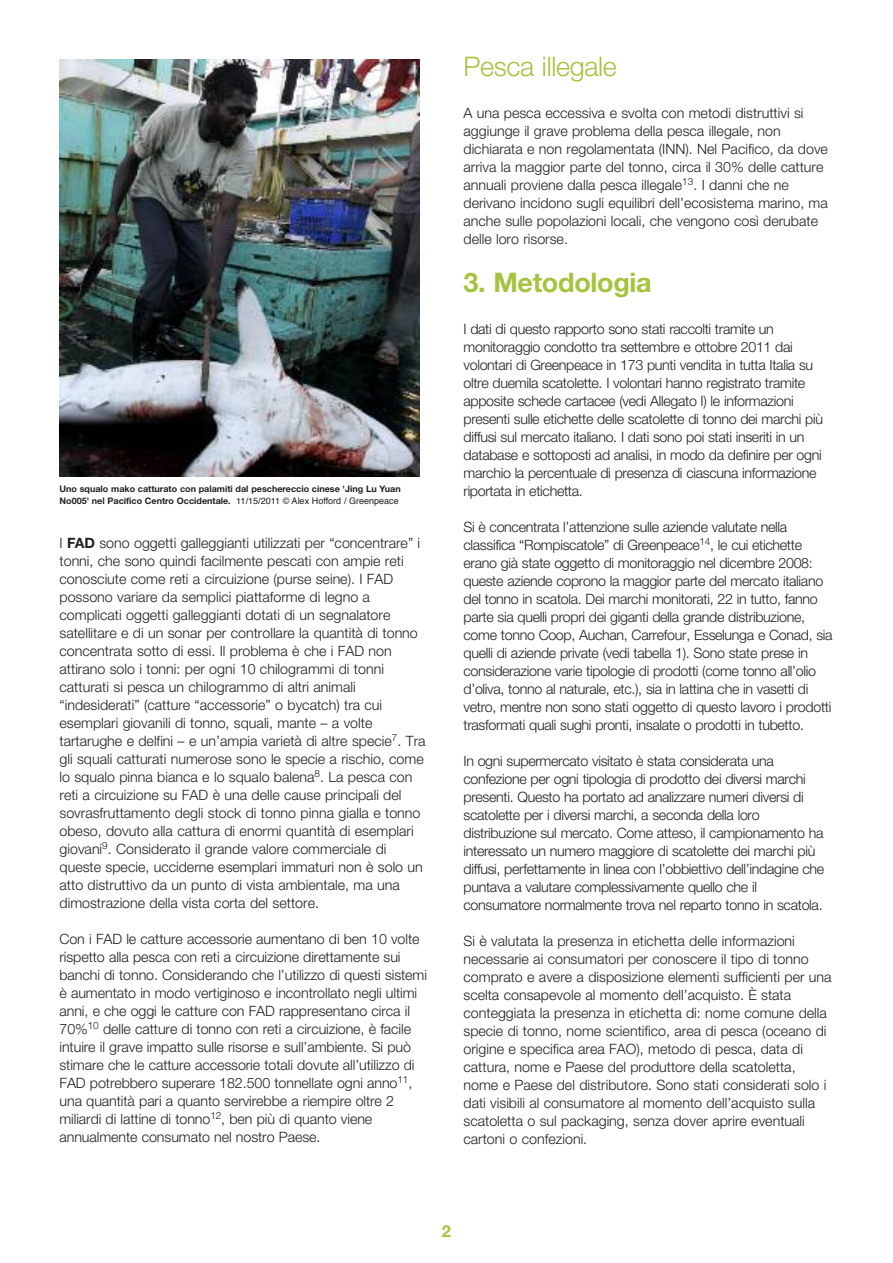
<style>
.page{position:relative;width:893px;height:1263px;background:#fff}
.page>*{position:absolute;margin:0;border:0;box-sizing:border-box;transform-origin:0 0}
.t1{font:300 27px "Helvetica Neue LT Std";letter-spacing:-.01em;color:#a4c43d}
.t2{font:700 27px "Helvetica Neue LT Std";letter-spacing:-.01em;color:#a4c43d}
.t3{font:700 16.5px "Helvetica Neue LT Std";color:#a4c43d}
.t4{font:300 14.25px/18px "Helvetica Neue LT Std";letter-spacing:-.005em;color:#211f1f}
.t5{font:700 9px/11.1px "Helvetica Neue";color:#211f1f}
.s1{font-family:"Helvetica";font-weight:400}
.s2{font-weight:700}
</style>
<div class="page">
<img style="left:60px;top:60px;width:359px;height:416px">
<p class="t5" style="left:60px;top:484px;width:343px">Uno squalo mako catturato con palamiti dal peschereccio cinese 'Jing Lu Yuan<br>No005' nel Pacifico Centro Occidentale. <span class="s1">11/15/2011 © Alex Hofford / Greenpeace</span></p>
<p class="t4" style="left:60px;top:535px;width:368px">I <span class="s2">FAD</span> sono oggetti galleggianti utilizzati per “concentrare” i tonni, che sono quindi facilmente pescati con ampie reti conosciute come reti a circuizione (purse seine). I FAD possono variare da semplici piattaforme di legno a complicati oggetti galleggianti dotati di un segnalatore satellitare e di un sonar per controllare la quantità di tonno concentrata sotto di essi. Il problema è che i FAD non attirano solo i tonni: per ogni 10 chilogrammi di tonni catturati si pesca un chilogrammo di altri animali “indesiderati” (catture “accessorie” o bycatch) tra cui esemplari giovanili di tonno, squali, mante – a volte tartarughe e delfini – e un’ampia varietà di altre specie<sup>7</sup>. Tra gli squali catturati numerose sono le specie a rischio, come lo squalo pinna bianca e lo squalo balena<sup>8</sup>. La pesca con reti a circuizione su FAD è una delle cause principali del sovrasfruttamento degli stock di tonno pinna gialla e tonno obeso, dovuto alla cattura di enormi quantità di esemplari giovani<sup>9</sup>. Considerato il grande valore commerciale di queste specie, ucciderne esemplari immaturi non è solo un atto distruttivo da un punto di vista ambientale, ma una dimostrazione della vista corta del settore.</p>
<p class="t4" style="left:60px;top:931px;width:369px">Con i FAD le catture accessorie aumentano di ben 10 volte rispetto alla pesca con reti a circuizione direttamente sui banchi di tonno. Considerando che l’utilizzo di questi sistemi è aumentato in modo vertiginoso e incontrollato negli ultimi anni, e che oggi le catture con FAD rappresentano circa il 70%<sup>10</sup> delle catture di tonno con reti a circuizione, è facile intuire il grave impatto sulle risorse e sull’ambiente. Si può stimare che le catture accessorie totali dovute all’utilizzo di FAD potrebbero superare 182.500 tonnellate ogni anno<sup>11</sup>, una quantità pari a quanto servirebbe a riempire oltre 2 miliardi di lattine di tonno<sup>12</sup>, ben più di quanto viene annualmente consumato nel nostro Paese.</p>
<h1 class="t1" style="left:463px;top:57px;width:155px">Pesca illegale</h1>
<p class="t4" style="left:463px;top:105px;width:366px">A una pesca eccessiva e svolta con metodi distruttivi si aggiunge il grave problema della pesca illegale, non dichiarata e non regolamentata (INN). Nel Pacifico, da dove arriva la maggior parte del tonno, circa il 30% delle catture annuali proviene dalla pesca illegale<sup>13</sup>. I danni che ne derivano incidono sugli equilibri dell’ecosistema marino, ma anche sulle popolazioni locali, che vengono così derubate delle loro risorse.</p>
<h1 class="t2" style="left:463px;top:273px;width:190px">3. Metodologia</h1>
<p class="t4" style="left:463px;top:321px;width:361px">I dati di questo rapporto sono stati raccolti tramite un monitoraggio condotto tra settembre e ottobre 2011 dai volontari di Greenpeace in 173 punti vendita in tutta Italia su oltre duemila scatolette. I volontari hanno registrato tramite apposite schede cartacee (vedi Allegato I) le informazioni presenti sulle etichette delle scatolette di tonno dei marchi più diffusi sul mercato italiano. I dati sono poi stati inseriti in un database e sottoposti ad analisi, in modo da definire per ogni marchio la percentuale di presenza di ciascuna informazione riportata in etichetta.</p>
<p class="t4" style="left:463px;top:519px;width:371px">Si è concentrata l’attenzione sulle aziende valutate nella classifica “Rompiscatole” di Greenpeace<sup>14</sup>, le cui etichette erano già state oggetto di monitoraggio nel dicembre 2008: queste aziende coprono la maggior parte del mercato italiano del tonno in scatola. Dei marchi monitorati, 22 in tutto, fanno parte sia quelli propri dei giganti della grande distribuzione, come tonno Coop, Auchan, Carrefour, Esselunga e Conad, sia quelli di aziende private (vedi tabella 1). Sono state prese in considerazione varie tipologie di prodotti (come tonno all’olio d’oliva, tonno al naturale, etc.), sia in lattina che in vasetti di vetro, mentre non sono stati oggetto di questo lavoro i prodotti trasformati quali sughi pronti, insalate o prodotti in tubetto.</p>
<p class="t4" style="left:463px;top:753px;width:362px">In ogni supermercato visitato è stata considerata una confezione per ogni tipologia di prodotto dei diversi marchi presenti. Questo ha portato ad analizzare numeri diversi di scatolette per i diversi marchi, a seconda della loro distribuzione sul mercato. Come atteso, il campionamento ha interessato un numero maggiore di scatolette dei marchi più diffusi, perfettamente in linea con l’obbiettivo dell’indagine che puntava a valutare complessivamente quello che il consumatore normalmente trova nel reparto tonno in scatola.</p>
<p class="t4" style="left:463px;top:933px;width:370px">Si è valutata la presenza in etichetta delle informazioni necessarie ai consumatori per conoscere il tipo di tonno comprato e avere a disposizione elementi sufficienti per una scelta consapevole al momento dell’acquisto. È stata conteggiata la presenza in etichetta di: nome comune della specie di tonno, nome scientifico, area di pesca (oceano di origine e specifica area FAO), metodo di pesca, data di cattura, nome e Paese del produttore della scatoletta, nome e Paese del distributore. Sono stati considerati solo i dati visibili al consumatore al momento dell’acquisto sulla scatoletta o sul packaging, senza dover aprire eventuali cartoni o confezioni.</p>
<p class="t3" style="left:442px;top:1225px;width:11px">2</p>
</div>
